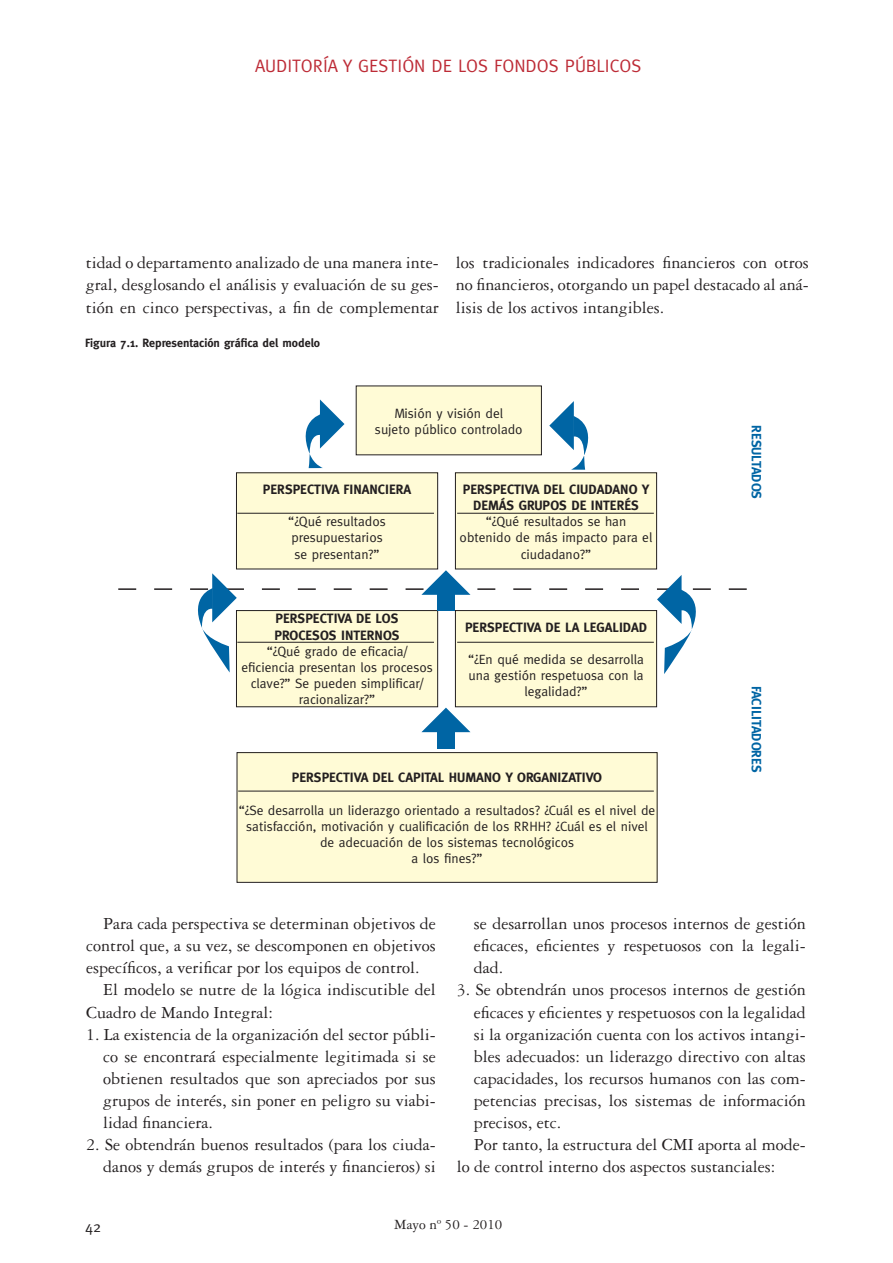
<style>
.page{position:relative;width:893px;height:1263px;background:#fff}
.page>*{position:absolute;margin:0;border:0;box-sizing:border-box;transform-origin:0 0}
.t1{font:18px/22px "Garamond Three";color:#231f20;text-align:justify}
.t2{font:18px "Meta";color:#bd2b36}
.t3{font:15px "Garamond Three";color:#231f20}
.t4{font:15px "Meta";color:#231f20}
.t5{font:13.5px/16.2px "Meta";color:#231f20;text-align:center}
.t6{font:700 13.5px/16.2px "Meta";color:#231f20}
.t7{font:700 13.5px "Meta";color:#0065a4}
.t8{font:700 12px "Meta";color:#231f20}
</style>
<div class="page">
<div style="left:356px;top:386px;width:185px;height:69px;background:#fffbd6"></div>
<div style="left:236px;top:473px;width:202px;height:96px;background:#fffbd6"></div>
<div style="left:236px;top:472px;width:202px;height:97px;border:1px solid #231f20"></div>
<div style="left:236px;top:610px;width:202px;height:97px;background:#fffbd6"></div>
<div style="left:455px;top:473px;width:202px;height:96px;background:#fffbd6"></div>
<div style="left:455px;top:472px;width:202px;height:97px;border:1px solid #231f20"></div>
<div style="left:455px;top:610px;width:202px;height:97px;background:#fffbd6"></div>
<div style="left:237px;top:753px;width:420px;height:129px;background:#fffbd6"></div>
<div style="left:237px;top:752px;width:420px;height:131px;border:1px solid #231f20"></div>
<div style="left:437px;top:731px;width:18px;height:17px;background:#0065a4"></div>
<svg style="left:421px;top:708px;width:49px;height:24px"></svg>
<svg style="left:549px;top:401px;width:40px;height:69px"></svg>
<hr style="left:457px;top:513px;width:197px;height:1px;background:#231f20">
<hr style="left:237px;top:513px;width:197px;height:1px;background:#231f20">
<hr style="left:238px;top:791px;width:416px;height:1px;background:#231f20">
<svg style="left:305px;top:399px;width:39px;height:69px"></svg>
<svg style="left:118px;top:570px;width:629px;height:104px"></svg>
<p class="t2" style="left:255px;top:56px;width:387px">AUDITORÍA Y GESTIÓN DE LOS FONDOS PÚBLICOS</p>
<p class="t1" style="left:86px;top:252px;width:354px">tidad o departamento analizado de una manera inte&shy;gral, desglosando el análisis y evaluación de su ges&shy;tión en cinco perspectivas, a fin de complementar</p>
<p class="t1" style="left:456px;top:252px;width:354px">los tradicionales indicadores financieros con otros no financieros, otorgando un papel destacado al aná&shy;lisis de los activos intangibles.</p>
<p class="t8" style="left:85px;top:336px;width:237px">Figura 7.1. Representación gráfica del modelo</p>
<p class="t5" style="left:375px;top:405px;width:149px">Misión y visión del<br>sujeto público controlado</p>
<p class="t6" style="left:263px;top:481px;width:150px">PERSPECTIVA FINANCIERA</p>
<p class="t5" style="left:288px;top:513px;width:99px;text-align:left">“¿Qué resultados presupuestarios se presentan?”</p>
<p class="t6" style="left:274px;top:610px;width:127px">PERSPECTIVA DE LOS<br>PROCESOS INTERNOS</p>
<p class="t5" style="left:241px;top:643px;width:193px">“¿Qué grado de eficacia/ eficiencia presentan los procesos clave?” Se pueden simplificar/ racionalizar?”</p>
<p class="t6" style="left:463px;top:481px;width:188px;text-align:center">PERSPECTIVA DEL CIUDADANO Y<br>DEMÁS GRUPOS DE INTERÉS</p>
<p class="t5" style="left:460px;top:513px;width:194px">“¿Qué resultados se han obtenido de más impacto para el ciudadano?”</p>
<p class="t6" style="left:465px;top:619px;width:183px">PERSPECTIVA DE LA LEGALIDAD</p>
<p class="t5" style="left:468px;top:651px;width:177px">“¿En qué medida se desarrolla una gestión respetuosa con la legalidad?”</p>
<p class="t6" style="left:292px;top:769px;width:312px">PERSPECTIVA DEL CAPITAL HUMANO Y ORGANIZATIVO</p>
<p class="t5" style="left:239px;top:802px;width:418px">“¿Se desarrolla un liderazgo orientado a resultados? ¿Cuál es el nivel de satisfacción, motivación y cualificación de los RRHH? ¿Cuál es el nivel de adecuación de los sistemas tecnológicos<br>a los fines?”</p>
<p class="t7" style="left:764px;top:425px;width:76px;rotate:90deg">RESULTADOS</p>
<p class="t7" style="left:764px;top:686px;width:88px;rotate:90deg">FACILITADORES</p>
<p class="t1" style="left:103px;top:913px;width:334px">Para cada perspectiva se determinan objetivos de</p>
<p class="t1" style="left:86px;top:935px;width:351px">control que, a su vez, se descomponen en objetivos</p>
<p class="t1" style="left:86px;top:957px;width:335px">específicos, a verificar por los equipos de control.</p>
<p class="t1" style="left:103px;top:979px;width:334px">El modelo se nutre de la lógica indiscutible del</p>
<p class="t1" style="left:86px;top:1001px;width:188px">Cuadro de Mando Integral:</p>
<p class="t1" style="left:103px;top:1023px;width:334px;text-indent:-17px">1. La existencia de la organización del sector públi&shy;co se encontrará especialmente legitimada si se obtienen resultados que son apreciados por sus grupos de interés, sin poner en peligro su viabi&shy;lidad financiera.</p>
<p class="t1" style="left:86px;top:1133px;width:351px;text-align:right">2. Se obtendrán buenos resultados (para los ciuda&shy;danos y demás grupos de interés y financieros) si</p>
<p class="t1" style="left:474px;top:913px;width:334px">se desarrollan unos procesos internos de gestión eficaces, eficientes y respetuosos con la legali&shy;dad.</p>
<p class="t1" style="left:457px;top:979px;width:351px">3. Se obtendrán unos procesos internos de gestión</p>
<p class="t1" style="left:474px;top:1001px;width:334px">eficaces y eficientes y respetuosos con la legalidad</p>
<p class="t1" style="left:474px;top:1023px;width:334px">si la organización cuenta con los activos intangi-</p>
<p class="t1" style="left:474px;top:1045px;width:334px">bles adecuados: un liderazgo directivo con altas</p>
<p class="t1" style="left:474px;top:1067px;width:334px">capacidades, los recursos humanos con las com-</p>
<p class="t1" style="left:474px;top:1089px;width:334px">petencias precisas, los sistemas de información</p>
<p class="t1" style="left:474px;top:1111px;width:89px">precisos, etc.</p>
<p class="t1" style="left:474px;top:1133px;width:333px">Por tanto, la estructura del CMI aporta al mode-</p>
<p class="t1" style="left:457px;top:1155px;width:320px">lo de control interno dos aspectos sustanciales:</p>
<p class="t4" style="left:85px;top:1218px;width:18px">42</p>
<p class="t3" style="left:394px;top:1216px;width:110px">Mayo nº 50 - 2010</p>
</div>
